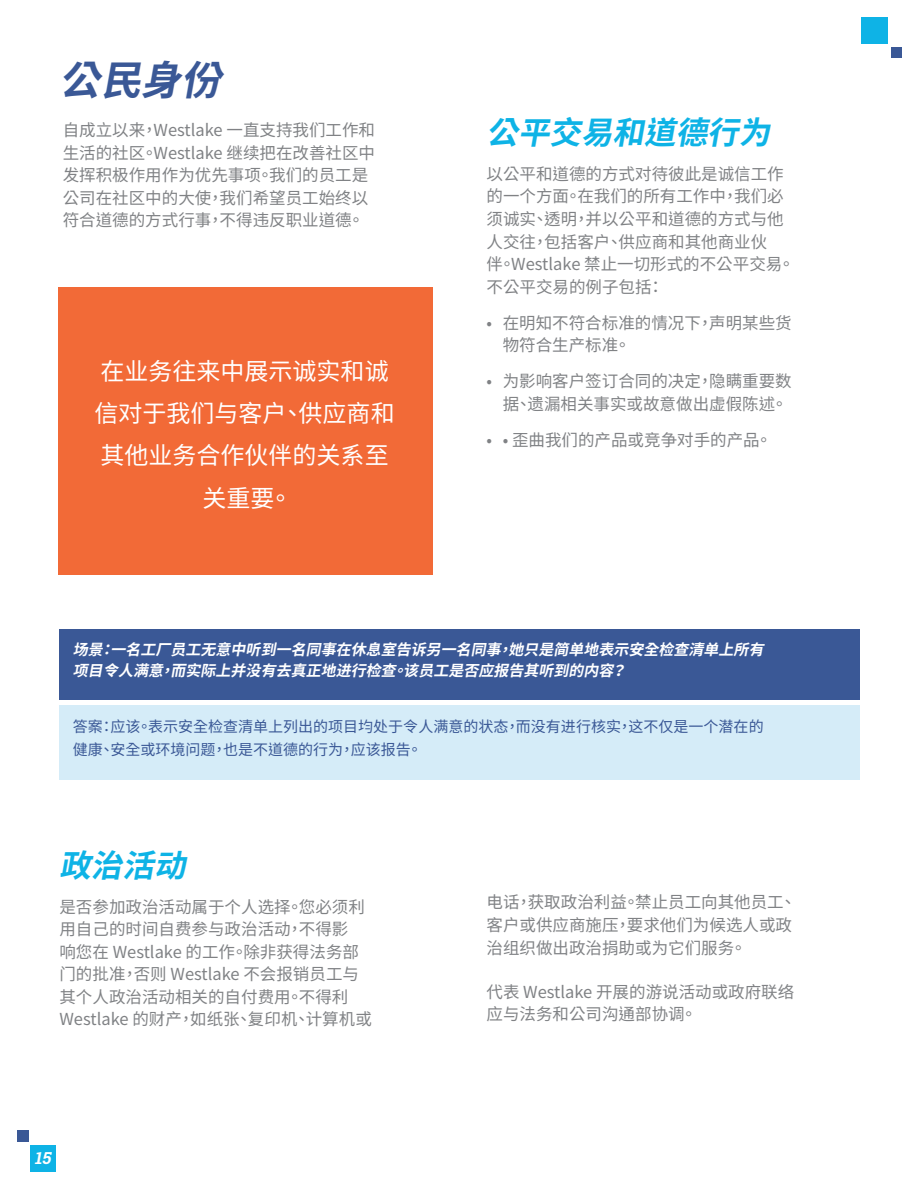
<style>
.page{position:relative;width:919px;height:1189px;background:#fff}
.page>*{position:absolute;margin:0;border:0;box-sizing:border-box;transform-origin:0 0}
.Sustain_Chapter_Head{font:italic 700 40.5px "Noto Sans CJ Ktc";color:#3a5896}
.Sustain_SubHead_Larg{font:italic 700 31.5px "Noto Sans CJ Ktc";color:#0eb3e6}
.Sustain_Body{font:24px "Noto Sans CJ Ktc";color:#fff}
.Sustain_Body-2{font:16.5px/22.5px "Noto Sans CJ Ktc";color:#808285}
.t1{font:italic 700 16.5px "Roboto Slab";color:#fff}
.Code_Scenario{font:italic 700 15px/21px "Noto Sans CJ Ktc";color:#fff}
.Code_Scenario_Answer{font:15px/22.5px "Noto Sans CJ Ktc";color:#3a5896}
</style>
<div class="page">
<div style="left:58px;top:287px;width:374px;height:288px;background:#f26a37"></div>
<div style="left:59px;top:629px;width:800px;height:70px;background:#3a5896"></div>
<div style="left:59px;top:705px;width:800px;height:74px;background:#d5ecf8"></div>
<div style="left:30px;top:1144px;width:26px;height:27px;background:#0eb3e6"></div>
<div style="left:17px;top:1130px;width:11px;height:11px;background:#3a5896"></div>
<div style="left:861px;top:18px;width:26px;height:26px;background:#0eb3e6"></div>
<div style="left:890px;top:47px;width:11px;height:11px;background:#3a5896"></div>
<p class="Sustain_Chapter_Head" style="left:59px;top:58px;width:184px">公民身份</p>
<p class="Sustain_Body-2" style="left:63px;top:119px;width:314px">自成立以来，Westlake 一直支持我们工作和生活的社区。Westlake 继续把在改善社区中发挥积极作用作为优先事项。我们的员工是公司在社区中的大使，我们希望员工始终以符合道德的方式行事，不得违反职业道德。</p>
<p class="Sustain_SubHead_Larg" style="left:486px;top:114px;width:301px">公平交易和道德行为</p>
<p class="Sustain_Body-2" style="left:486px;top:163px;width:309px">以公平和道德的方式对待彼此是诚信工作的一个方面。在我们的所有工作中，我们必须诚实、透明，并以公平和道德的方式与他人交往，包括客户、供应商和其他商业伙<br>伴。Westlake 禁止一切形式的不公平交易。不公平交易的例子包括：</p>
<p class="Sustain_Body-2" style="left:502px;top:311px;width:290px;text-indent:-16px">• 在明知不符合标准的情况下，声明某些货物符合生产标准。</p>
<p class="Sustain_Body-2" style="left:486px;top:370px;width:306px;text-align:right">• 为影响客户签订合同的决定，隐瞒重要数据、遗漏相关事实或故意做出虚假陈述。</p>
<p class="Sustain_Body-2" style="left:486px;top:428px;width:287px">• • 歪曲我们的产品或竞争对手的产品。</p>
<p class="Sustain_Body" style="left:100px;top:357px;width:289px">在业务往来中展示诚实和诚</p>
<p class="Sustain_Body" style="left:94px;top:399px;width:301px">信对于我们与客户、供应商和</p>
<p class="Sustain_Body" style="left:100px;top:442px;width:289px">其他业务合作伙伴的关系至</p>
<p class="Sustain_Body" style="left:202px;top:484px;width:91px">关重要。</p>
<p class="Code_Scenario" style="left:73px;top:639px;width:699px">场景：一名工厂员工无意中听到一名同事在休息室告诉另一名同事，她只是简单地表示安全检查清单上所有项目令人满意，而实际上并没有去真正地进行检查。该员工是否应报告其听到的内容？</p>
<p class="Code_Scenario_Answer" style="left:73px;top:715px;width:692px">答案：应该。表示安全检查清单上列出的项目均处于令人满意的状态，而没有进行核实，这不仅是一个潜在的健康、安全或环境问题，也是不道德的行为，应该报告。</p>
<p class="Sustain_SubHead_Larg" style="left:59px;top:847px;width:143px">政治活动</p>
<p class="Sustain_Body-2" style="left:59px;top:895px;width:314px">是否参加政治活动属于个人选择。您必须利用自己的时间自费参与政治活动，不得影<br>响您在 Westlake 的工作。除非获得法务部门的批准，否则 Westlake 不会报销员工与其个人政治活动相关的自付费用。不得利<br>Westlake 的财产，如纸张、复印机、计算机或</p>
<p class="Sustain_Body-2" style="left:486px;top:891px;width:311px">电话，获取政治利益。禁止员工向其他员工、客户或供应商施压，要求他们为候选人或政治组织做出政治捐助或为它们服务。</p>
<p class="Sustain_Body-2" style="left:486px;top:980px;width:309px">代表 Westlake 开展的游说活动或政府联络应与法务和公司沟通部协调。</p>
<p class="t1" style="left:35px;top:1146px;width:22px">15</p>
</div>
